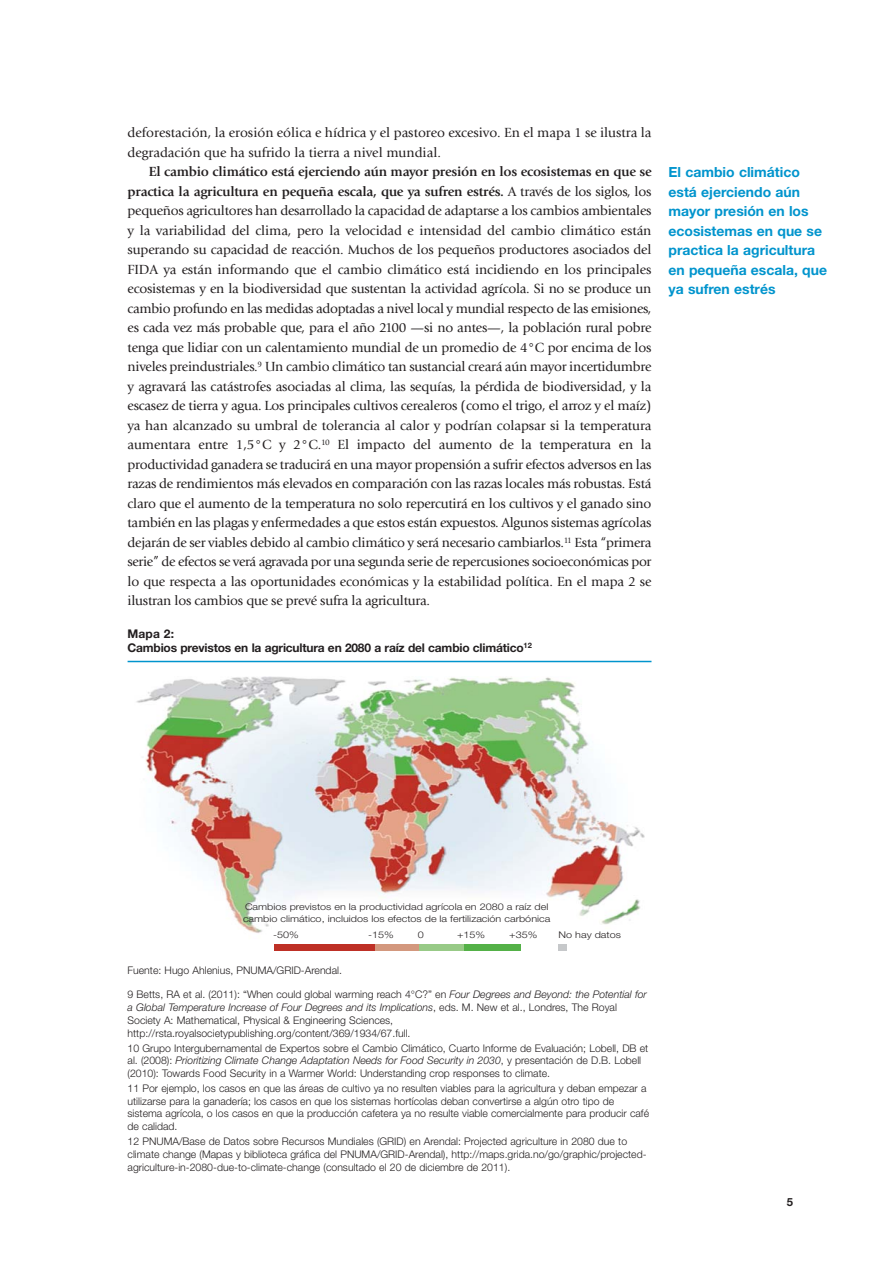
<style>
.page{position:relative;width:893px;height:1263px;background:#fff}
.page>*{position:absolute;margin:0;border:0;box-sizing:border-box;transform-origin:0 0}
.t1{font:700 13.95px/19.5px "Helvetica Neue";color:#0094cd}
.t2{font:13.8px/19.5px "Giovanni";color:#231f20}
.t3{font:700 12px/14.4px "Helvetica Neue";letter-spacing:-.015em;color:#231f20}
.t4{font:700 11.25px "Helvetica Neue";color:#231f20}
.t5{font:300 10.5px/12.8px "Helvetica Neue";color:#231f20}
.t6{font:300 9.15px/11.9px "Helvetica Neue";color:#231f20;scale:1.18 1}
.s1{font-weight:700}
.s2{font-style:italic}
</style>
<div class="page">
<img style="left:136px;top:676px;width:508px;height:257px">
<div style="left:274px;top:944px;width:101px;height:6px;background:#be3026"></div>
<div style="left:375px;top:944px;width:44px;height:6px;background:#d3987e"></div>
<div style="left:419px;top:944px;width:45px;height:6px;background:#98ca87"></div>
<div style="left:464px;top:944px;width:57px;height:6px;background:#54b147"></div>
<div style="left:558px;top:944px;width:9px;height:6px;background:#c6c8ca"></div>
<hr style="left:128px;top:661px;width:523px;height:1px;background:#0094cd">
<p class="t2" style="left:128px;top:124px;width:525px">deforestación, la erosión eólica e hídrica y el pastoreo excesivo. En el mapa 1 se ilustra la degradación que ha sufrido la tierra a nivel mundial.</p>
<p class="t2" style="left:128px;top:163px;width:526px;text-align:justify;text-indent:21px"><span class="s1">El cambio climático está ejerciendo aún mayor presión en los ecosistemas en que se practica la agricultura en pequeña escala, que ya sufren estrés.</span> A través de los siglos, los pequeños agricultores han desarrollado la capacidad de adaptarse a los cambios ambientales y la variabilidad del clima, pero la velocidad e intensidad del cambio climático están superando su capacidad de reacción. Muchos de los pequeños productores asociados del FIDA ya están informando que el cambio climático está incidiendo en los principales ecosistemas y en la biodiversidad que sustentan la actividad agrícola. Si no se produce un cambio profundo en las medidas adoptadas a nivel local y mundial respecto de las emisiones, es cada vez más probable que, para el año 2100 —si no antes—, la población rural pobre tenga que lidiar con un calentamiento mundial de un promedio de 4°C por encima de los niveles preindustriales.<sup>9</sup> Un cambio climático tan sustancial creará aún mayor incertidumbre y agravará las catástrofes asociadas al clima, las sequías, la pérdida de biodiversidad, y la escasez de tierra y agua. Los principales cultivos cerealeros (como el trigo, el arroz y el maíz) ya han alcanzado su umbral de tolerancia al calor y podrían colapsar si la temperatura aumentara entre 1,5°C y 2°C.<sup>10</sup> El impacto del aumento de la temperatura en la productividad ganadera se traducirá en una mayor propensión a sufrir efectos adversos en las razas de rendimientos más elevados en comparación con las razas locales más robustas. Está claro que el aumento de la temperatura no solo repercutirá en los cultivos y el ganado sino también en las plagas y enfermedades a que estos están expuestos. Algunos sistemas agrícolas dejarán de ser viables debido al cambio climático y será necesario cambiarlos.<sup>11</sup> Esta “primera serie” de efectos se verá agravada por una segunda serie de repercusiones socioeconómicas por lo que respecta a las oportunidades económicas y la estabilidad política. En el mapa 2 se ilustran los cambios que se prevé sufra la agricultura.</p>
<p class="t1" style="left:668px;top:164px;width:160px">El cambio climático está ejerciendo aún mayor presión en los ecosistemas en que se practica la agricultura en pequeña escala, que ya sufren estrés</p>
<p class="t3" style="left:128px;top:627px;width:406px">Mapa 2:<br>Cambios previstos en la agricultura en 2080 a raíz del cambio climático<sup>12</sup></p>
<p class="t6" style="left:243px;top:901px;width:262px">Cambios previstos en la productividad agrícola en 2080 a raíz del cambio climático, incluidos los efectos de la fertilización carbónica</p>
<p class="t6" style="left:273px;top:929px;width:23px">-50%</p>
<p class="t6" style="left:368px;top:929px;width:23px">-15%</p>
<p class="t6" style="left:418px;top:929px;width:7px">0</p>
<p class="t6" style="left:457px;top:929px;width:25px">+15%</p>
<p class="t6" style="left:509px;top:929px;width:25px">+35%</p>
<p class="t6" style="left:558px;top:929px;width:54px">No hay datos</p>
<p class="t5" style="left:128px;top:965px;width:216px">Fuente: Hugo Ahlenius, PNUMA/GRID-Arendal.</p>
<p class="t5" style="left:128px;top:989px;width:521px">9 Betts, RA et al. (2011): “When could global warming reach 4°C?” en <span class="s2">Four Degrees and Beyond: the Potential for a Global Temperature Increase of Four Degrees and its Implications</span>, eds. M. New et al., Londres, The Royal Society A: Mathematical, Physical &amp; Engineering Sciences, http://rsta.royalsocietypublishing.org/content/369/1934/67.full.</p>
<p class="t5" style="left:128px;top:1042px;width:522px">10 Grupo Intergubernamental de Expertos sobre el Cambio Climático, Cuarto Informe de Evaluación; Lobell, DB et al. (2008): <span class="s2">Prioritizing Climate Change Adaptation Needs for Food Security in 2030</span>, y presentación de D.B. Lobell (2010): Towards Food Security in a Warmer World: Understanding crop responses to climate.</p>
<p class="t5" style="left:128px;top:1083px;width:523px">11 Por ejemplo, los casos en que las áreas de cultivo ya no resulten viables para la agricultura y deban empezar a utilizarse para la ganadería; los casos en que los sistemas hortícolas deban convertirse a algún otro tipo de sistema agrícola, o los casos en que la producción cafetera ya no resulte viable comercialmente para producir café de calidad.</p>
<p class="t5" style="left:128px;top:1136px;width:520px">12 PNUMA/Base de Datos sobre Recursos Mundiales (GRID) en Arendal: Projected agriculture in 2080 due to climate change (Mapas y biblioteca gráfica del PNUMA/GRID-Arendal), http://maps.grida.no/go/graphic/projected&shy;agriculture-in-2080-due-to-climate-change (consultado el 20 de diciembre de 2011).</p>
<p class="t4" style="left:787px;top:1198px;width:8px">5</p>
</div>
